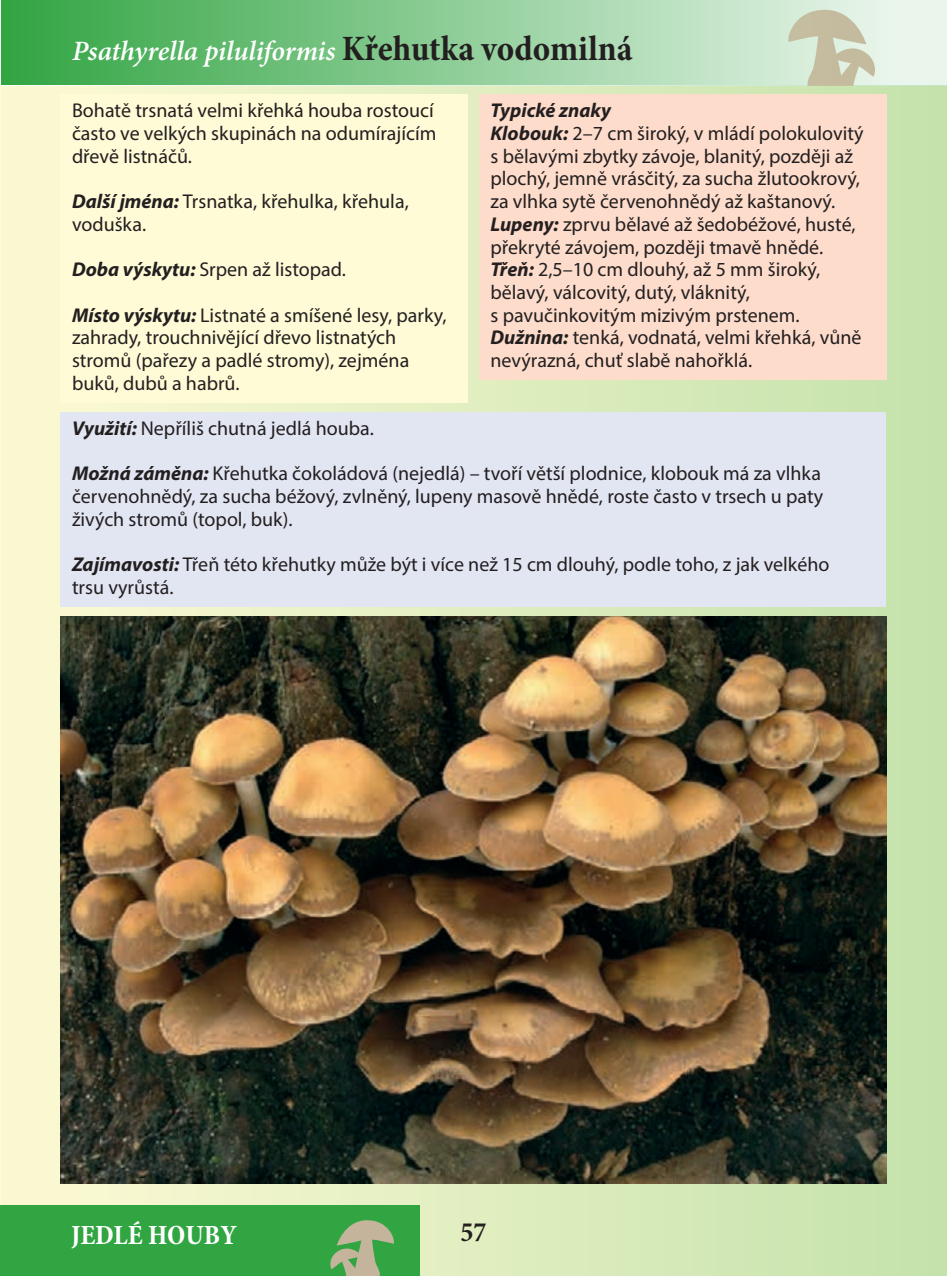
<style>
.page{position:relative;width:947px;height:1276px;background:#fff}
.page>*{position:absolute;margin:0;border:0;box-sizing:border-box;transform-origin:0 0}
.t1{font:italic 600 28px "Minion Pro";letter-spacing:-.005em;color:#fff}
.t2{font:700 condensed 28px "Minion Pro";color:#fff}
.t3{font:700 condensed 28px "Minion Pro";color:#231f20}
.t4{font:20px/22.6px "Myriad Pro";color:#231f20}
.s1{font-weight:700;font-style:normal;font-stretch:condensed;font-size:36px;color:#231f20}
.s2{font-weight:700;font-style:italic}
</style>
<div class="page">
<div style="left:1px;top:85px;width:946px;height:1191px;background:linear-gradient(to right,#f6f2ce,#c5e1ac)"></div>
<div style="left:1px;top:0;width:946px;height:85px;background:linear-gradient(to right,#32a543,#f4faf4)"></div>
<div style="left:61px;top:95px;width:407px;height:84px;background:#fffbd6"></div>
<div style="left:61px;top:170px;width:407px;height:73px;background:#fffbd6"></div>
<div style="left:61px;top:238px;width:407px;height:51px;background:#fffbd6"></div>
<div style="left:61px;top:284px;width:407px;height:118px;background:#fffbd6"></div>
<div style="left:479px;top:95px;width:407px;height:35px;background:#fddccb"></div>
<div style="left:479px;top:117px;width:407px;height:104px;background:#fddccb"></div>
<div style="left:479px;top:208px;width:407px;height:58px;background:#fddccb"></div>
<div style="left:479px;top:253px;width:407px;height:81px;background:#fddccb"></div>
<div style="left:479px;top:322px;width:407px;height:57px;background:#fddccb"></div>
<div style="left:61px;top:412px;width:825px;height:51px;background:#e2e6f2"></div>
<div style="left:61px;top:458px;width:825px;height:80px;background:#e2e6f2"></div>
<div style="left:61px;top:528px;width:825px;height:79px;background:#e2e6f2"></div>
<img style="left:61px;top:616px;width:825px;height:567px">
<div style="left:0;top:1205px;width:420px;height:71px;background:#32a543"></div>
<svg style="left:330px;top:1220px;width:64px;height:56px"></svg>
<svg style="left:788px;top:10px;width:87px;height:75px;background:#cfd2bb"></svg>
<h1 class="t1" style="left:72px;top:34px;width:562px">Psathyrella piluliformis <span class="s1">Křehutka vodomilná</span></h1>
<p class="t4" style="left:72px;top:99px;width:366px">Bohatě trsnatá velmi křehká houba rostoucí často ve velkých skupinách na odumírajícím dřevě listnáčů.</p>
<p class="t4" style="left:72px;top:190px;width:338px"><span class="s2">Další jména:</span> Trsnatka, křehulka, křehula, voduška.</p>
<p class="t4" style="left:72px;top:258px;width:275px"><span class="s2">Doba výskytu:</span> Srpen až listopad.</p>
<p class="t4" style="left:72px;top:303px;width:376px"><span class="s2">Místo výskytu:</span> Listnaté a smíšené lesy, parky, zahrady, trouchnivějící dřevo listnatých stromů (pařezy a padlé stromy), zejména buků, dubů a habrů.</p>
<p class="t4" style="left:490px;top:99px;width:375px"><span class="s2">Typické znaky<br>Klobouk:</span> 2–7 cm široký, v mládí polokulovitý s bělavými zbytky závoje, blanitý, později až plochý, jemně vrásčitý, za sucha žlutookrový, za vlhka sytě červenohnědý až kaštanový.<br><span class="s2">Lupeny:</span> zprvu bělavé až šedobéžové, husté, překryté závojem, později tmavě hnědé.<br><span class="s2">Třeň:</span> 2,5–10 cm dlouhý, až 5 mm široký, bělavý, válcovitý, dutý, vláknitý,<br>s pavučinkovitým mizivým prstenem.<br><span class="s2">Dužnina:</span> tenká, vodnatá, velmi křehká, vůně nevýrazná, chuť slabě nahořklá.</p>
<p class="t4" style="left:72px;top:417px;width:303px"><span class="s2">Využití:</span> Nepříliš chutná jedlá houba.</p>
<p class="t4" style="left:72px;top:462px;width:753px;text-align:justify"><span class="s2">Možná záměna:</span> Křehutka čokoládová (nejedlá) – tvoří větší plodnice, klobouk má za vlhka červenohnědý, za sucha béžový, zvlněný, lupeny masově hnědé, roste často v trsech u paty živých stromů (topol, buk).</p>
<p class="t4" style="left:72px;top:553px;width:759px"><span class="s2">Zajímavosti:</span> Třeň této křehutky může být i více než 15 cm dlouhý, podle toho, z jak velkého trsu vyrůstá.</p>
<h1 class="t2" style="left:71px;top:1215px;width:167px">JEDLÉ HOUBY</h1>
<h1 class="t3" style="left:460px;top:1212px;width:28px">57</h1>
</div>
